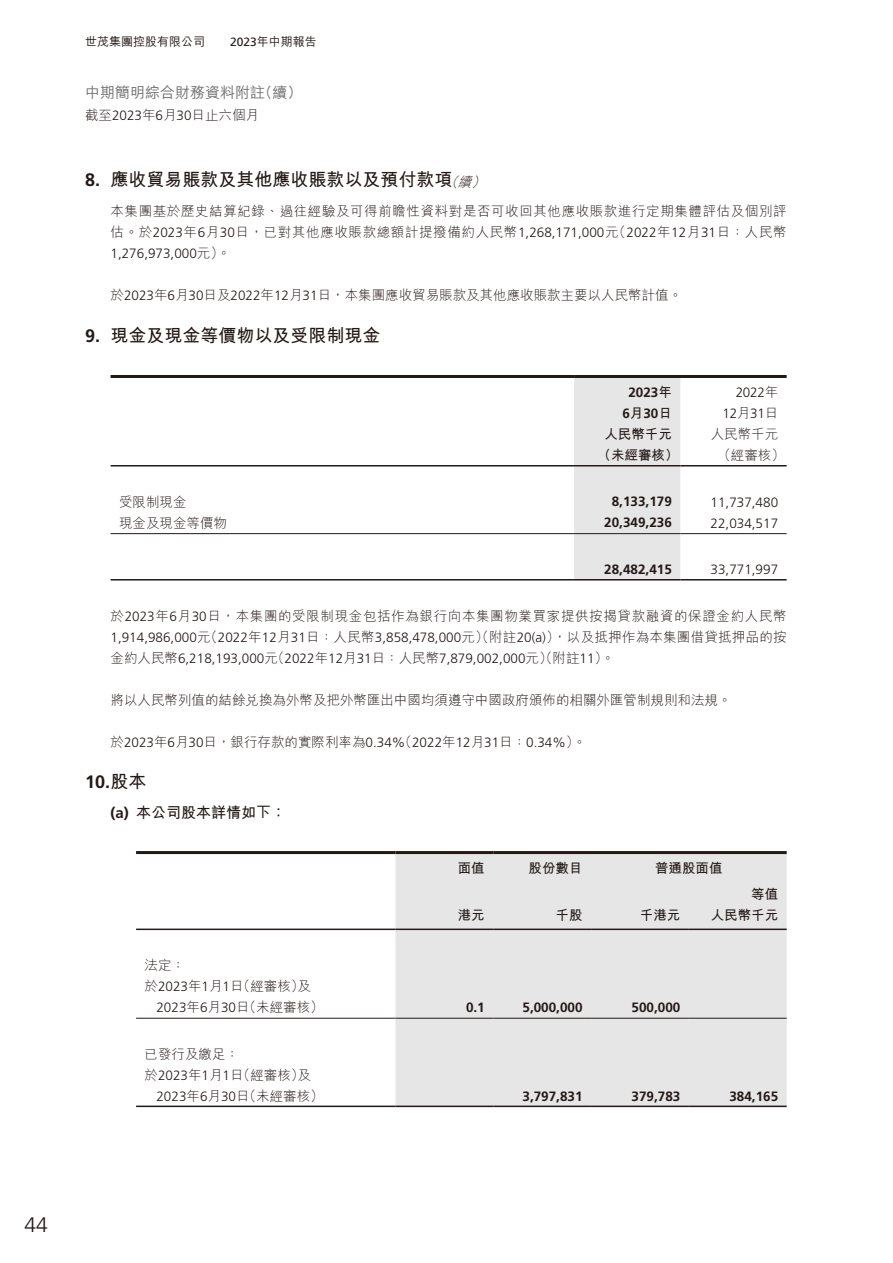
<style>
.page{position:relative;width:893px;height:1263px;background:#fff}
.page>*{position:absolute;margin:0;border:0;box-sizing:border-box;transform-origin:0 0}
.t1{font:300 21px "Frutiger LT Std";color:#231916}
.t2{font:18px "M Hei HK Bold E Ten B5 H";color:#231916}
.t3{font:700 18px "Frutiger LT Std";color:#231916}
.t4{font:15px "M Hei HK Medium E Ten B5 H";color:#717171}
.t5{font:15px "M Hei HK Bold E Ten B5 H";color:#231916}
.t6{font:300 13.5px/21px "Frutiger LT Std";color:#231916;text-align:right}
.t7{font:13.5px "M Hei HK Light E Ten B5 H";color:#231916}
.t8{font:13.5px/21px "M Hei HK Light E Ten B5 H";letter-spacing:.045em;color:#231916}
.t9{font:700 13.5px/21px "Frutiger LT Std";color:#231916;text-align:center}
.t10{font:13.5px "M Hei HK Light E Ten B5 H";letter-spacing:.05em;color:#231916}
.t11{font:13.5px/21px "M Hei HK Bold E Ten B5 H";color:#231916;text-align:right}
.t12{font:12px "M Hei HK Medium E Ten B5 H";color:#231916}
.s1{font-family:"Frutiger LT Std"}
.s2{font-family:"Frutiger LT Std";font-weight:300}
.s3{font-family:"Frutiger LT Std";font-weight:700}
.s4{font-family:"M Hei HK Light E Ten B5 H";font-style:italic;font-size:13.5px}
.s5{font-family:"M Hei HK Light E Ten B5 H";font-weight:400}
.s6{font-family:"M Hei HK Bold E Ten B5 H";font-weight:400}
</style>
<div class="page">
<div style="left:574px;top:378px;width:106px;height:201px;background:#e6e6e7"></div>
<hr style="left:111px;top:375px;width:463px;height:3px;background:#231916">
<hr style="left:574px;top:375px;width:213px;height:3px;background:#231916">
<hr style="left:111px;top:465px;width:463px;height:1px;background:#231916">
<hr style="left:574px;top:465px;width:106px;height:1px;background:#231916">
<hr style="left:680px;top:465px;width:107px;height:1px;background:#231916">
<hr style="left:111px;top:533px;width:463px;height:1px;background:#231916">
<hr style="left:574px;top:533px;width:106px;height:1px;background:#231916">
<hr style="left:680px;top:533px;width:107px;height:1px;background:#231916">
<hr style="left:111px;top:579px;width:463px;height:1px;background:#231916">
<hr style="left:574px;top:579px;width:106px;height:1px;background:#231916">
<hr style="left:680px;top:579px;width:107px;height:1px;background:#231916">
<div style="left:395px;top:854px;width:392px;height:251px;background:#e6e6e7"></div>
<hr style="left:136px;top:851px;width:259px;height:3px;background:#231916">
<hr style="left:395px;top:851px;width:98px;height:3px;background:#231916">
<hr style="left:493px;top:851px;width:294px;height:3px;background:#231916">
<hr style="left:136px;top:928px;width:259px;height:2px;background:#231916">
<hr style="left:395px;top:928px;width:98px;height:2px;background:#231916">
<hr style="left:493px;top:928px;width:98px;height:2px;background:#231916">
<hr style="left:591px;top:928px;width:98px;height:2px;background:#231916">
<hr style="left:689px;top:928px;width:98px;height:2px;background:#231916">
<hr style="left:136px;top:1018px;width:259px;height:1px;background:#231916">
<hr style="left:395px;top:1018px;width:98px;height:1px;background:#231916">
<hr style="left:493px;top:1018px;width:98px;height:1px;background:#231916">
<hr style="left:591px;top:1018px;width:98px;height:1px;background:#231916">
<hr style="left:689px;top:1018px;width:98px;height:1px;background:#231916">
<hr style="left:136px;top:1105px;width:259px;height:2px;background:#231916">
<hr style="left:395px;top:1105px;width:98px;height:2px;background:#231916">
<hr style="left:493px;top:1105px;width:98px;height:2px;background:#231916">
<hr style="left:591px;top:1105px;width:98px;height:2px;background:#231916">
<hr style="left:689px;top:1105px;width:98px;height:2px;background:#231916">
<p class="t12" style="left:85px;top:36px;width:121px">世茂集團控股有限公司</p>
<p class="t12" style="left:230px;top:36px;width:88px"><span class="s1">2023</span>年中期報告</p>
<p class="t4" style="left:85px;top:87px;width:219px">中期簡明綜合財務資料附註（續）</p>
<p class="t7" style="left:85px;top:109px;width:176px">截至<span class="s2">2023</span>年<span class="s2">6</span>月<span class="s2">30</span>日止六個月</p>
<h2 class="t2" style="left:85px;top:173px;width:405px"><span class="s3">8.</span> 應收貿易賬款及其他應收賬款以及預付款項<span class="s4">（續）</span></h2>
<p class="t8" style="left:111px;top:202px;width:678px">本集團基於歷史結算紀錄、過往經驗及可得前瞻性資料對是否可收回其他應收賬款進行定期集體評估及個別評估。於<span class="s2">2023</span>年<span class="s2">6</span>月<span class="s2">30</span>日，已對其他應收賬款總額計提撥備約人民幣<span class="s2">1,268,171,000</span>元（<span class="s2">2022</span>年<span class="s2">12</span>月<span class="s2">31</span>日：人民幣</p>
<p class="t6" style="left:111px;top:244px;width:122px">1,276,973,000<span class="s5">元）。</span></p>
<p class="t7" style="left:111px;top:290px;width:573px">於<span class="s2">2023</span>年<span class="s2">6</span>月<span class="s2">30</span>日及<span class="s2">2022</span>年<span class="s2">12</span>月<span class="s2">31</span>日，本集團應收貿易賬款及其他應收賬款主要以人民幣計值。</p>
<h2 class="t2" style="left:85px;top:328px;width:297px"><span class="s3">9.</span> 現金及現金等價物以及受限制現金</h2>
<p class="t9" style="left:622px;top:383px;width:51px">2023<span class="s6">年<br></span>6<span class="s6">月</span>30<span class="s6">日</span></p>
<p class="t6" style="left:722px;top:383px;width:57px">2022<span class="s5">年<br></span>12<span class="s5">月</span>31<span class="s5">日</span></p>
<p class="t11" style="left:604px;top:425px;width:69px">人民幣千元</p>
<p class="t7" style="left:711px;top:429px;width:69px">人民幣千元</p>
<p class="t11" style="left:598px;top:446px;width:82px">（未經審核）</p>
<p class="t7" style="left:717px;top:450px;width:69px">（經審核）</p>
<p class="t7" style="left:119px;top:497px;width:69px">受限制現金</p>
<p class="t9" style="left:612px;top:492px;width:62px">8,133,179</p>
<p class="t6" style="left:711px;top:492px;width:69px">11,737,480</p>
<p class="t7" style="left:119px;top:518px;width:109px">現金及現金等價物</p>
<p class="t9" style="left:604px;top:513px;width:69px">20,349,236</p>
<p class="t6" style="left:711px;top:513px;width:69px">22,034,517</p>
<p class="t9" style="left:604px;top:559px;width:69px">28,482,415</p>
<p class="t6" style="left:711px;top:560px;width:69px">33,771,997</p>
<p class="t10" style="left:111px;top:611px;width:678px">於<span class="s2">2023</span>年<span class="s2">6</span>月<span class="s2">30</span>日，本集團的受限制現金包括作為銀行向本集團物業買家提供按揭貸款融資的保證金約人民幣</p>
<p class="t6" style="left:111px;top:627px;width:678px;text-align:left">1,914,986,000<span class="s5">元（</span>2022<span class="s5">年</span>12<span class="s5">月</span>31<span class="s5">日：人民幣</span>3,858,478,000<span class="s5">元）（附註</span>20(a)<span class="s5">），以及抵押作為本集團借貸抵押品的按金約人民幣</span>6,218,193,000<span class="s5">元（</span>2022<span class="s5">年</span>12<span class="s5">月</span>31<span class="s5">日：人民幣</span>7,879,002,000<span class="s5">元）（附註</span>11<span class="s5">）。</span></p>
<p class="t7" style="left:111px;top:695px;width:622px">將以人民幣列值的結餘兌換為外幣及把外幣匯出中國均須遵守中國政府頒佈的相關外匯管制規則和法規。</p>
<p class="t6" style="left:111px;top:732px;width:477px"><span class="s5">於</span>2023<span class="s5">年</span>6<span class="s5">月</span>30<span class="s5">日，銀行存款的實際利率為</span>0.34%<span class="s5">（</span>2022<span class="s5">年</span>12<span class="s5">月</span>31<span class="s5">日：</span>0.34%<span class="s5">）。</span></p>
<h2 class="t3" style="left:85px;top:773px;width:63px">10. <span class="s6">股本</span></h2>
<p class="t5" style="left:111px;top:807px;width:177px"><span class="s3">(a)</span> 本公司股本詳情如下：</p>
<p class="t11" style="left:458px;top:859px;width:28px">面值</p>
<p class="t11" style="left:529px;top:859px;width:55px">股份數目</p>
<p class="t11" style="left:655px;top:859px;width:69px">普通股面值</p>
<p class="t11" style="left:458px;top:906px;width:28px">港元</p>
<p class="t11" style="left:556px;top:906px;width:28px">千股</p>
<p class="t11" style="left:640px;top:906px;width:42px">千港元</p>
<p class="t11" style="left:711px;top:885px;width:69px">等值<br>人民幣千元</p>
<p class="t7" style="left:145px;top:960px;width:42px">法定：</p>
<p class="t7" style="left:145px;top:981px;width:168px">於<span class="s2">2023</span>年<span class="s2">1</span>月<span class="s2">1</span>日（經審核）及</p>
<p class="t7" style="left:156px;top:1002px;width:169px"><span class="s2">2023</span>年<span class="s2">6</span>月<span class="s2">30</span>日（未經審核）</p>
<p class="t9" style="left:466px;top:998px;width:20px">0.1</p>
<p class="t9" style="left:522px;top:998px;width:62px">5,000,000</p>
<p class="t9" style="left:632px;top:998px;width:50px">500,000</p>
<p class="t7" style="left:145px;top:1049px;width:96px">已發行及繳足：</p>
<p class="t7" style="left:145px;top:1070px;width:168px">於<span class="s2">2023</span>年<span class="s2">1</span>月<span class="s2">1</span>日（經審核）及</p>
<p class="t7" style="left:156px;top:1091px;width:169px"><span class="s2">2023</span>年<span class="s2">6</span>月<span class="s2">30</span>日（未經審核）</p>
<p class="t9" style="left:522px;top:1086px;width:62px">3,797,831</p>
<p class="t9" style="left:632px;top:1086px;width:50px">379,783</p>
<p class="t9" style="left:729px;top:1086px;width:50px">384,165</p>
<h1 class="t1" style="left:24px;top:1215px;width:25px">44</h1>
</div>
